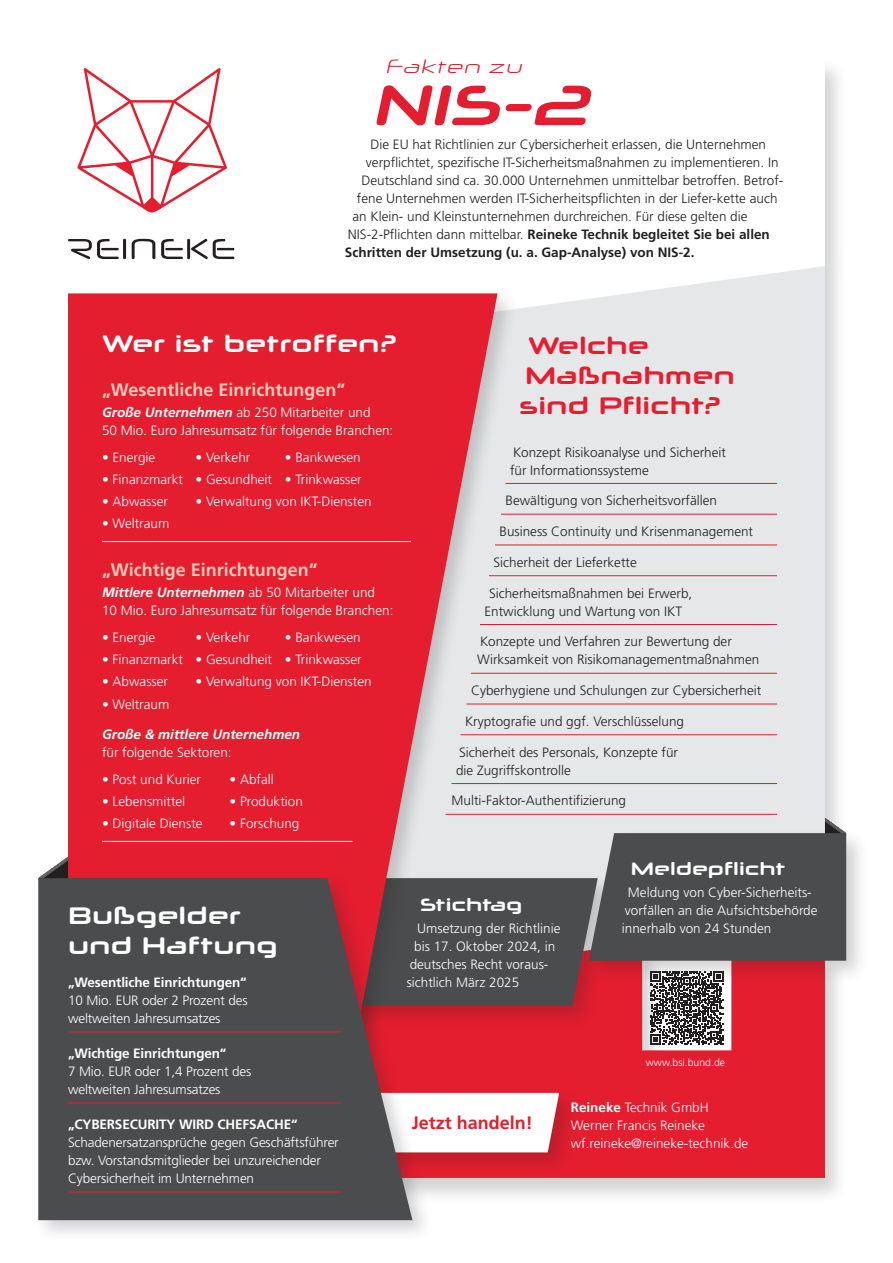
<style>
.page{position:relative;width:893px;height:1263px;background:#fff}
.page>*{position:absolute;margin:0;border:0;box-sizing:border-box;transform-origin:0 0}
.t1{font:italic 700 57px "Neuropol X Rg";color:#e41d2f}
.t2{font:700 24px/30px "Neuropol X Rg";color:#fff}
.t3{font:700 24px/30px "Neuropol X Rg";color:#e41d2f}
.t4{font:italic 19.5px "Neuropol X Lt";color:#e41d2f}
.t5{font:700 18px "Frutiger LT Pro";color:#f8c8b8}
.t6{font:700 18px "Neuropol X Rg";color:#fff}
.t7{font:700 18px "Frutiger LT Pro";color:#e41d2f}
.t8{font:300 13.5px/18px "Frutiger LT Pro";color:#fff}
.t9{font:300 13.5px/18px "Frutiger LT Pro";color:#231f20}
.t10{font:700 13.5px "Frutiger LT Pro";color:#231f20}
.t11{font:700 13.5px "Frutiger LT Pro";letter-spacing:-.01em;color:#fff}
.t12{font:italic 700 13.5px "Frutiger LT Pro";color:#fff}
.t13{font:300 10.5px "Frutiger LT Pro";color:#fff}
.s1{font-weight:300}
.s2{font-weight:700;font-style:italic}
.s3{font-weight:700}
</style>
<div class="page">
<svg style="left:45px;top:860px;width:18px;height:13px"></svg>
<div style="left:63px;top:58px;width:785px;height:1147px;background:#231f20;opacity:.2"></div>
<div style="left:434px;top:1044px;width:391px;height:134px;background:#e41d2f"></div>
<div style="left:281px;top:239px;width:544px;height:554px;background:#e6e7e9"></div>
<svg style="left:435px;top:60px;width:390px;height:260px"></svg>
<hr style="left:505px;top:483px;width:272px;height:1px;background:#e41d2f">
<hr style="left:501px;top:514px;width:276px;height:1px;background:#e41d2f">
<hr style="left:495px;top:545px;width:282px;height:1px;background:#e41d2f">
<hr style="left:489px;top:575px;width:288px;height:1px;background:#e41d2f">
<hr style="left:480px;top:624px;width:297px;height:1px;background:#e41d2f">
<hr style="left:471px;top:673px;width:306px;height:1px;background:#e41d2f">
<hr style="left:466px;top:704px;width:311px;height:1px;background:#e41d2f">
<hr style="left:460px;top:734px;width:317px;height:1px;background:#e41d2f">
<hr style="left:451px;top:783px;width:326px;height:1px;background:#e41d2f">
<div style="left:63px;top:288px;width:457px;height:783px;background:#231f20;opacity:.2"></div>
<svg style="left:68px;top:293px;width:429px;height:756px;background:#e33040"></svg>
<hr style="left:102px;top:541px;width:309px;height:1px;background:#fff">
<hr style="left:102px;top:841px;width:251px;height:1px;background:#fff">
<svg style="left:77px;top:68px;width:150px;height:144px"></svg>
<svg style="left:68px;top:238px;width:58px;height:21px"></svg>
<svg style="left:132px;top:238px;width:102px;height:21px"></svg>
<div style="left:226px;top:1087px;width:355px;height:89px;background:#231f20;opacity:.2"></div>
<svg style="left:434px;top:1093px;width:125px;height:59px"></svg>
<div style="left:33px;top:873px;width:401px;height:370px;background:#231f20;opacity:.2"></div>
<div style="left:38px;top:878px;width:374px;height:342px;background:#4b4c4d"></div>
<div style="left:584px;top:828px;width:285px;height:156px;background:#231f20;opacity:.2"></div>
<hr style="left:68px;top:1032px;width:274px;height:1px;background:#e41d2f">
<hr style="left:68px;top:1103px;width:274px;height:1px;background:#e41d2f">
<hr style="left:68px;top:1192px;width:274px;height:1px;background:#e41d2f">
<svg style="left:302px;top:793px;width:544px;height:251px;background:#936368"></svg>
<h3 class="t4" style="left:386px;top:50px;width:139px">Fakten zu</h3>
<h1 class="t1" style="left:375px;top:58px;width:218px">NIS-2</h1>
<p class="t9" style="left:370px;top:135px;width:397px">Die EU hat Richtlinien zur Cybersicherheit erlassen, die Unternehmen</p>
<p class="t9" style="left:366px;top:153px;width:414px">verpflichtet, spezifische IT-Sicherheitsmaßnahmen zu implementieren. In</p>
<p class="t9" style="left:361px;top:171px;width:423px">Deutschland sind ca. 30.000 Unternehmen unmittelbar betroffen. Betrof-</p>
<p class="t9" style="left:357px;top:189px;width:422px">fene Unternehmen werden IT-Sicherheitspflichten in der Liefer-kette auch</p>
<p class="t9" style="left:352px;top:207px;width:397px">an Klein- und Kleinstunternehmen durchreichen. Für diese gelten die</p>
<p class="t10" style="left:348px;top:226px;width:423px"><span class="s1">NIS-2-Pflichten dann mittelbar.</span> Reineke Technik begleitet Sie bei allen</p>
<p class="t10" style="left:345px;top:244px;width:351px">Schritten der Umsetzung (u. a. Gap-Analyse) von NIS-2.</p>
<h2 class="t2" style="left:102px;top:326px;width:297px">Wer ist betroffen?</h2>
<h3 class="t5" style="left:102px;top:379px;width:245px">„Wesentliche Einrichtungen“</h3>
<p class="t8" style="left:102px;top:404px;width:293px"><span class="s2">Große Unternehmen</span> ab 250 Mitarbeiter und<br>50 Mio. Euro Jahresumsatz für folgende Branchen:</p>
<p class="t8" style="left:102px;top:448px;width:55px">• Energie</p>
<p class="t8" style="left:196px;top:448px;width:56px">• Verkehr</p>
<p class="t8" style="left:285px;top:448px;width:77px">• Bankwesen</p>
<p class="t8" style="left:102px;top:470px;width:261px">• Finanzmarkt • Gesundheit • Trinkwasser</p>
<p class="t8" style="left:102px;top:493px;width:68px">• Abwasser</p>
<p class="t8" style="left:196px;top:493px;width:178px">• Verwaltung von IKT-Diensten</p>
<p class="t8" style="left:102px;top:515px;width:69px">• Weltraum</p>
<h3 class="t5" style="left:102px;top:559px;width:217px">„Wichtige Einrichtungen“</h3>
<p class="t8" style="left:102px;top:584px;width:293px"><span class="s2">Mittlere Unternehmen</span> ab 50 Mitarbeiter und<br>10 Mio. Euro Jahresumsatz für folgende Branchen:</p>
<p class="t8" style="left:102px;top:628px;width:55px">• Energie</p>
<p class="t8" style="left:196px;top:628px;width:56px">• Verkehr</p>
<p class="t8" style="left:285px;top:628px;width:77px">• Bankwesen</p>
<p class="t8" style="left:102px;top:650px;width:261px">• Finanzmarkt • Gesundheit • Trinkwasser</p>
<p class="t8" style="left:102px;top:673px;width:68px">• Abwasser</p>
<p class="t8" style="left:196px;top:673px;width:178px">• Verwaltung von IKT-Diensten</p>
<p class="t8" style="left:102px;top:695px;width:69px">• Weltraum</p>
<p class="t12" style="left:102px;top:727px;width:200px">Große &amp; mittlere Unternehmen</p>
<p class="t8" style="left:102px;top:744px;width:131px">für folgende Sektoren:</p>
<p class="t8" style="left:102px;top:770px;width:101px">• Post und Kurier</p>
<p class="t8" style="left:230px;top:770px;width:46px">• Abfall</p>
<p class="t8" style="left:102px;top:792px;width:85px">• Lebensmittel</p>
<p class="t8" style="left:230px;top:792px;width:75px">• Produktion</p>
<p class="t8" style="left:102px;top:815px;width:102px">• Digitale Dienste</p>
<p class="t8" style="left:230px;top:815px;width:71px">• Forschung</p>
<h2 class="t3" style="left:519px;top:327px;width:217px;text-indent:9px">Welche<br>Maßnahmen sind Pflicht?</h2>
<p class="t9" style="left:510px;top:443px;width:218px">Konzept Risikoanalyse und Sicherheit für Informationssysteme</p>
<p class="t9" style="left:505px;top:492px;width:213px">Bewältigung von Sicherheitsvorfällen</p>
<p class="t9" style="left:499px;top:523px;width:255px">Business Continuity und Krisenmanagement</p>
<p class="t9" style="left:493px;top:553px;width:145px">Sicherheit der Lieferkette</p>
<p class="t9" style="left:484px;top:584px;width:209px;text-indent:4px">Sicherheitsmaßnahmen bei Erwerb,<br>Entwicklung und Wartung von IKT</p>
<p class="t9" style="left:477px;top:633px;width:284px">Konzepte und Verfahren zur Bewertung der<br>Wirksamkeit von Risikomanagementmaßnahmen</p>
<p class="t9" style="left:471px;top:682px;width:292px">Cyberhygiene und Schulungen zur Cybersicherheit</p>
<p class="t9" style="left:465px;top:712px;width:221px">Kryptografie und ggf. Verschlüsselung</p>
<p class="t9" style="left:456px;top:743px;width:224px">Sicherheit des Personals, Konzepte für die Zugriffskontrolle</p>
<p class="t9" style="left:452px;top:792px;width:176px">Multi-Faktor-Authentifizierung</p>
<h2 class="t2" style="left:68px;top:897px;width:211px">Bußgelder und Haftung</h2>
<p class="t11" style="left:68px;top:974px;width:180px">„Wesentliche Einrichtungen“</p>
<p class="t8" style="left:68px;top:991px;width:181px">10 Mio. EUR oder 2 Prozent des weltweiten Jahresumsatzes</p>
<p class="t11" style="left:68px;top:1045px;width:160px">„Wichtige Einrichtungen“</p>
<p class="t8" style="left:68px;top:1062px;width:185px">7 Mio. EUR oder 1,4 Prozent des weltweiten Jahresumsatzes</p>
<p class="t11" style="left:68px;top:1116px;width:231px">„CYBERSECURITY WIRD CHEFSACHE“</p>
<p class="t8" style="left:68px;top:1133px;width:272px">Schadenersatzansprüche gegen Geschäftsführer bzw. Vorstandsmitglieder bei unzureichender<br>Cybersicherheit im Unternehmen</p>
<h3 class="t6" style="left:420px;top:890px;width:104px">Stichtag</h3>
<p class="t8" style="left:417px;top:919px;width:145px">Umsetzung der Richtlinie</p>
<p class="t8" style="left:414px;top:937px;width:143px">bis 17. Oktober 2024, in</p>
<p class="t8" style="left:410px;top:955px;width:140px">deutsches Recht voraus-</p>
<p class="t8" style="left:407px;top:973px;width:114px">sichtlich März 2025</p>
<h3 class="t6" style="left:631px;top:854px;width:156px">Meldepflicht</h3>
<p class="t8" style="left:622px;top:883px;width:197px;text-indent:6px">Meldung von Cyber-Sicherheits&shy;vorfällen an die Aufsichtsbehörde innerhalb von 24 Stunden</p>
<h3 class="t7" style="left:412px;top:1112px;width:123px">Jetzt handeln!</h3>
<p class="t13" style="left:646px;top:1056px;width:81px">www.bsi.bund.de</p>
<p class="t8" style="left:571px;top:1099px;width:179px"><span class="s3">Reineke</span> Technik GmbH<br>Werner Francis Reineke wf.reineke@reineke-technik.de</p>
</div>
